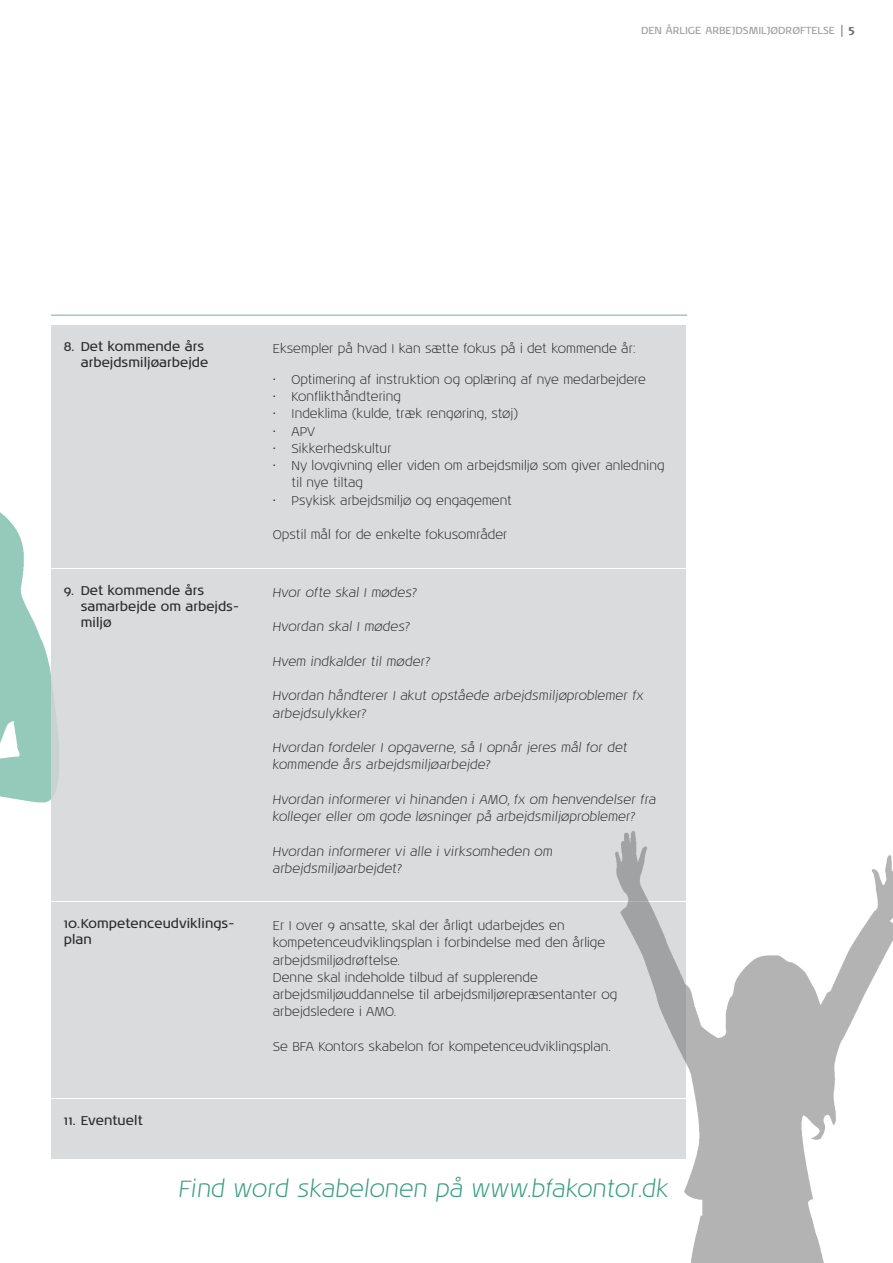
<style>
.page{position:relative;width:893px;height:1263px;background:#fff}
.page>*{position:absolute;margin:0;border:0;box-sizing:border-box;transform-origin:0 0}
.t1{font:italic 300 24px "Noa LT Std";color:#379c80}
.t2{font:300 13.05px/17.2px "Noa LT Std";color:#000}
.t3{font:italic 300 13.05px/17.2px "Noa LT Std";color:#000}
.t4{font:13.05px/15.6px "Noa LT Std";letter-spacing:.005em;color:#000}
.t5{font:10.5px "Noa LT Std";color:#9c9e9f}
.s1{font-weight:700;font-size:12px;color:#707172}
</style>
<div class="page">
<img style="left:0;top:512px;width:117px;height:391px">
<hr style="left:51px;top:315px;width:636px;height:1px;background:#63b79c">
<div style="left:260px;top:326px;width:426px;height:242px;background:#dadbdc"></div>
<div style="left:51px;top:326px;width:208px;height:242px;background:#dadbdc"></div>
<div style="left:260px;top:569px;width:426px;height:332px;background:#dadbdc"></div>
<div style="left:51px;top:569px;width:208px;height:332px;background:#dadbdc"></div>
<div style="left:260px;top:903px;width:426px;height:195px;background:#dadbdc"></div>
<div style="left:51px;top:903px;width:208px;height:195px;background:#dadbdc"></div>
<div style="left:260px;top:1099px;width:426px;height:60px;background:#dadbdc"></div>
<div style="left:51px;top:1099px;width:208px;height:60px;background:#dadbdc"></div>
<img style="left:615px;top:831px;width:278px;height:432px">
<svg style="left:841px;top:25px;width:1px;height:12px"></svg>
<p class="t5" style="left:641px;top:25px;width:215px">den årlige arbejdsmiljødrøftelse <span class="s1">5</span></p>
<p class="t4" style="left:81px;top:339px;width:129px;text-indent:-17px">8. Det kommende års arbejdsmiljøarbejde</p>
<p class="t2" style="left:273px;top:340px;width:364px">Eksempler på hvad I kan sætte fokus på i det kommende år:</p>
<p class="t2" style="left:273px;top:371px;width:375px">• Optimering af instruktion og oplæring af nye medarbejdere</p>
<p class="t2" style="left:273px;top:388px;width:130px">• Konflikthåndtering</p>
<p class="t2" style="left:273px;top:405px;width:247px">• Indeklima (kulde, træk rengøring, støj)</p>
<p class="t2" style="left:273px;top:423px;width:44px">• APV</p>
<p class="t2" style="left:273px;top:440px;width:120px">• Sikkerhedskultur</p>
<p class="t2" style="left:292px;top:457px;width:374px;text-indent:-19px">• Ny lovgivning eller viden om arbejdsmiljø som giver anledning til nye tiltag</p>
<p class="t2" style="left:273px;top:492px;width:241px">• Psykisk arbejdsmiljø og engagement</p>
<p class="t2" style="left:273px;top:526px;width:236px">Opstil mål for de enkelte fokusområder</p>
<p class="t4" style="left:81px;top:583px;width:160px;text-indent:-17px">9. Det kommende års samarbejde om arbejds&shy;miljø</p>
<p class="t3" style="left:273px;top:584px;width:146px">Hvor ofte skal I mødes?</p>
<p class="t3" style="left:273px;top:619px;width:139px">Hvordan skal I mødes?</p>
<p class="t3" style="left:273px;top:653px;width:159px">Hvem indkalder til møder?</p>
<p class="t3" style="left:273px;top:688px;width:372px">Hvordan håndterer I akut opståede arbejdsmiljøproblemer fx arbejdsulykker?</p>
<p class="t3" style="left:273px;top:739px;width:356px">Hvordan fordeler I opgaverne, så I opnår jeres mål for det kommende års arbejdsmiljøarbejde?</p>
<p class="t3" style="left:273px;top:791px;width:385px">Hvordan informerer vi hinanden i AMO, fx om henvendelser fra kolleger eller om gode løsninger på arbejdsmiljøproblemer?</p>
<p class="t3" style="left:273px;top:843px;width:281px">Hvordan informerer vi alle i virksomheden om arbejdsmiljøarbejdet?</p>
<p class="t4" style="left:64px;top:916px;width:172px">10.Kompetenceudviklings&shy;plan</p>
<p class="t2" style="left:273px;top:917px;width:346px">Er I over 9 ansatte, skal der årligt udarbejdes en kompetenceudviklingsplan i forbindelse med den årlige arbejdsmiljødrøftelse.<br>Denne skal indeholde tilbud af supplerende arbejdsmiljøuddannelse til arbejdsmiljørepræsentanter og arbejdsledere i AMO.</p>
<p class="t2" style="left:273px;top:1038px;width:339px">Se BFA Kontors skabelon for kompetenceudviklingsplan.</p>
<p class="t4" style="left:64px;top:1113px;width:81px">11. Eventuelt</p>
<h1 class="t1" style="left:179px;top:1174px;width:492px">Find word skabelonen på www.bfakontor.dk</h1>
</div>
